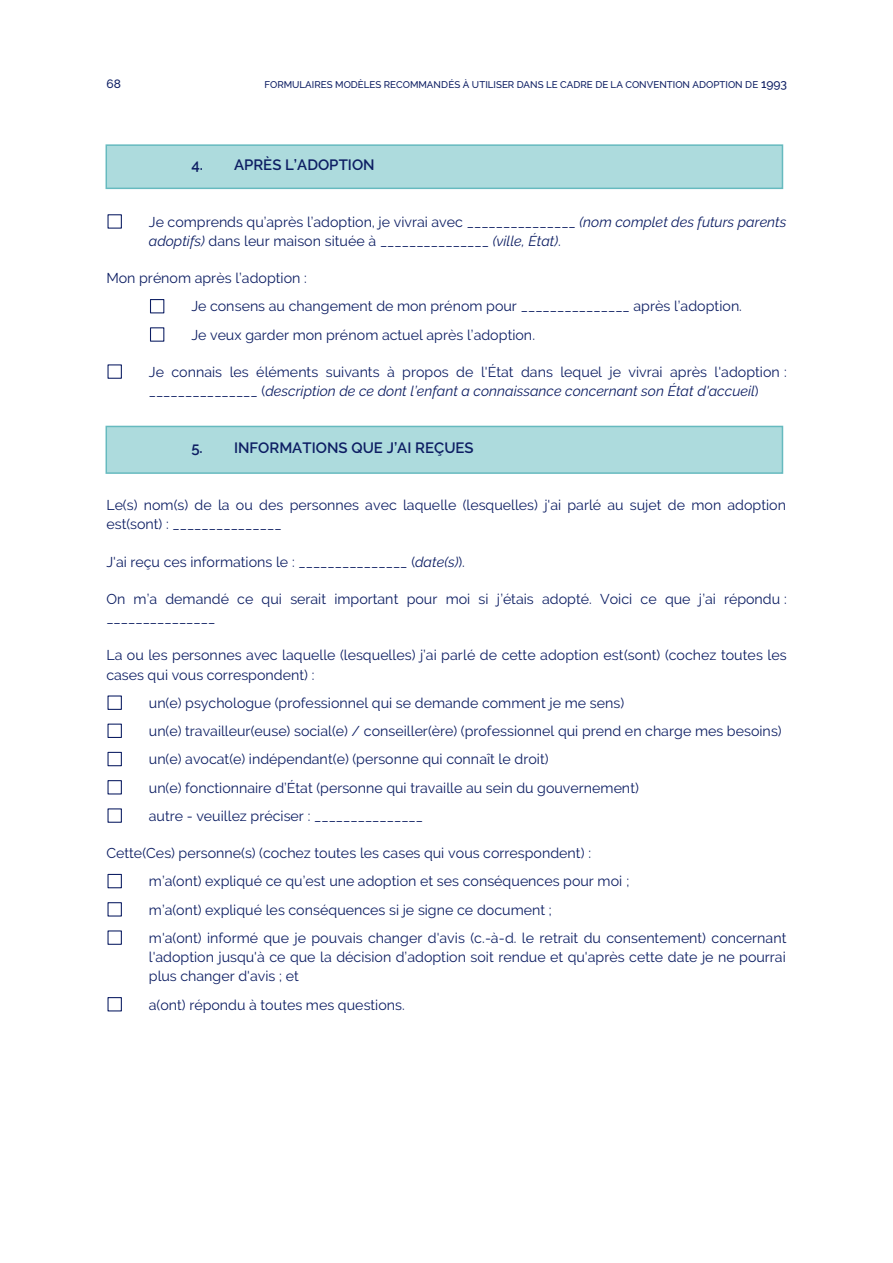
<style>
.page{position:relative;width:893px;height:1263px;background:#fff}
.page>*{position:absolute;margin:0;border:0;box-sizing:border-box;transform-origin:0 0}
.t1{font:600 15px "Raleway";color:#0d1e63}
.t2{font:14.25px/19.2px "Raleway";color:#0d1e63}
.t3{font:500 12px "Raleway";color:#0d1e63}
.t4{font:500 9.75px "Raleway";letter-spacing:.005em;color:#0d1e63}
.s1{font-size:12px}
.s2{font-style:italic}
</style>
<div class="page">
<div style="left:106px;top:145px;width:676px;height:43px;background:#addbdd"></div>
<div style="left:106px;top:144px;width:677px;height:45px;border:2px solid #66babf"></div>
<div style="left:106px;top:426px;width:676px;height:47px;background:#addbdd"></div>
<div style="left:106px;top:426px;width:677px;height:48px;border:2px solid #66babf"></div>
<div style="left:107px;top:214px;width:15px;height:15px;border:1px solid #0d1e63"></div>
<div style="left:150px;top:299px;width:14px;height:14px;border:1px solid #0d1e63"></div>
<div style="left:107px;top:364px;width:15px;height:15px;border:1px solid #0d1e63"></div>
<div style="left:107px;top:695px;width:15px;height:15px;border:1px solid #0d1e63"></div>
<div style="left:107px;top:724px;width:15px;height:14px;border:1px solid #0d1e63"></div>
<div style="left:107px;top:752px;width:15px;height:14px;border:1px solid #0d1e63"></div>
<div style="left:107px;top:780px;width:15px;height:14px;border:1px solid #0d1e63"></div>
<div style="left:107px;top:808px;width:15px;height:15px;border:1px solid #0d1e63"></div>
<div style="left:107px;top:874px;width:15px;height:14px;border:1px solid #0d1e63"></div>
<div style="left:107px;top:902px;width:15px;height:14px;border:1px solid #0d1e63"></div>
<div style="left:107px;top:930px;width:15px;height:15px;border:1px solid #0d1e63"></div>
<div style="left:107px;top:997px;width:15px;height:14px;border:1px solid #0d1e63"></div>
<p class="t3" style="left:106px;top:77px;width:16px">68</p>
<p class="t4" style="left:264px;top:79px;width:524px">FORMULAIRES MODÈLES RECOMMANDÉS À UTILISER DANS LE CADRE DE LA CONVENTION ADOPTION DE <span class="s1">1993</span></p>
<p class="t1" style="left:191px;top:156px;width:185px">4. APRÈS L’ADOPTION</p>
<p class="t2" style="left:149px;top:212px;width:639px">Je comprends qu’après l’adoption, je vivrai avec _______________ <span class="s2">(nom complet des futurs parents adoptifs)</span> dans leur maison située à _______________ <span class="s2">(ville, État)</span>.</p>
<p class="t2" style="left:106px;top:269px;width:202px">Mon prénom après l’adoption :</p>
<p class="t2" style="left:191px;top:297px;width:552px">Je consens au changement de mon prénom pour _______________ après l’adoption.</p>
<p class="t2" style="left:191px;top:325px;width:345px">Je veux garder mon prénom actuel après l’adoption.</p>
<p class="t2" style="left:149px;top:362px;width:639px">Je connais les éléments suivants à propos de l'État dans lequel je vivrai après l'adoption : _______________ (<span class="s2">description de ce dont l’enfant a connaissance concernant son État d'accueil</span>)</p>
<p class="t1" style="left:191px;top:439px;width:284px">5. INFORMATIONS QUE J’AI REÇUES</p>
<p class="t2" style="left:106px;top:495px;width:681px">Le(s) nom(s) de la ou des personnes avec laquelle (lesquelles) j'ai parlé au sujet de mon adoption est(sont) : _______________</p>
<p class="t2" style="left:106px;top:552px;width:360px">J'ai reçu ces informations le : _______________ (<span class="s2">date(s)</span>).</p>
<p class="t2" style="left:106px;top:589px;width:682px">On m’a demandé ce qui serait important pour moi si j’étais adopté. Voici ce que j’ai répondu : _______________</p>
<p class="t2" style="left:106px;top:646px;width:682px">La ou les personnes avec laquelle (lesquelles) j’ai parlé de cette adoption est(sont) (cochez toutes les cases qui vous correspondent) :</p>
<p class="t2" style="left:149px;top:693px;width:477px">un(e) psychologue (professionnel qui se demande comment je me sens)</p>
<p class="t2" style="left:149px;top:721px;width:634px">un(e) travailleur(euse) social(e) / conseiller(ère) (professionnel qui prend en charge mes besoins)</p>
<p class="t2" style="left:149px;top:750px;width:401px">un(e) avocat(e) indépendant(e) (personne qui connaît le droit)</p>
<p class="t2" style="left:149px;top:778px;width:491px">un(e) fonctionnaire d’État (personne qui travaille au sein du gouvernement)</p>
<p class="t2" style="left:149px;top:806px;width:276px">autre - veuillez préciser : _______________</p>
<p class="t2" style="left:106px;top:843px;width:486px">Cette(Ces) personne(s) (cochez toutes les cases qui vous correspondent) :</p>
<p class="t2" style="left:149px;top:872px;width:482px">m’a(ont) expliqué ce qu’est une adoption et ses conséquences pour moi ;</p>
<p class="t2" style="left:149px;top:900px;width:404px">m’a(ont) expliqué les conséquences si je signe ce document ;</p>
<p class="t2" style="left:149px;top:928px;width:639px;text-align:justify">m'a(ont) informé que je pouvais changer d'avis (c.-à-d. le retrait du consentement) concernant l'adoption jusqu'à ce que la décision d’adoption soit rendue et qu'après cette date je ne pourrai plus changer d'avis ; et</p>
<p class="t2" style="left:149px;top:995px;width:257px">a(ont) répondu à toutes mes questions.</p>
</div>
